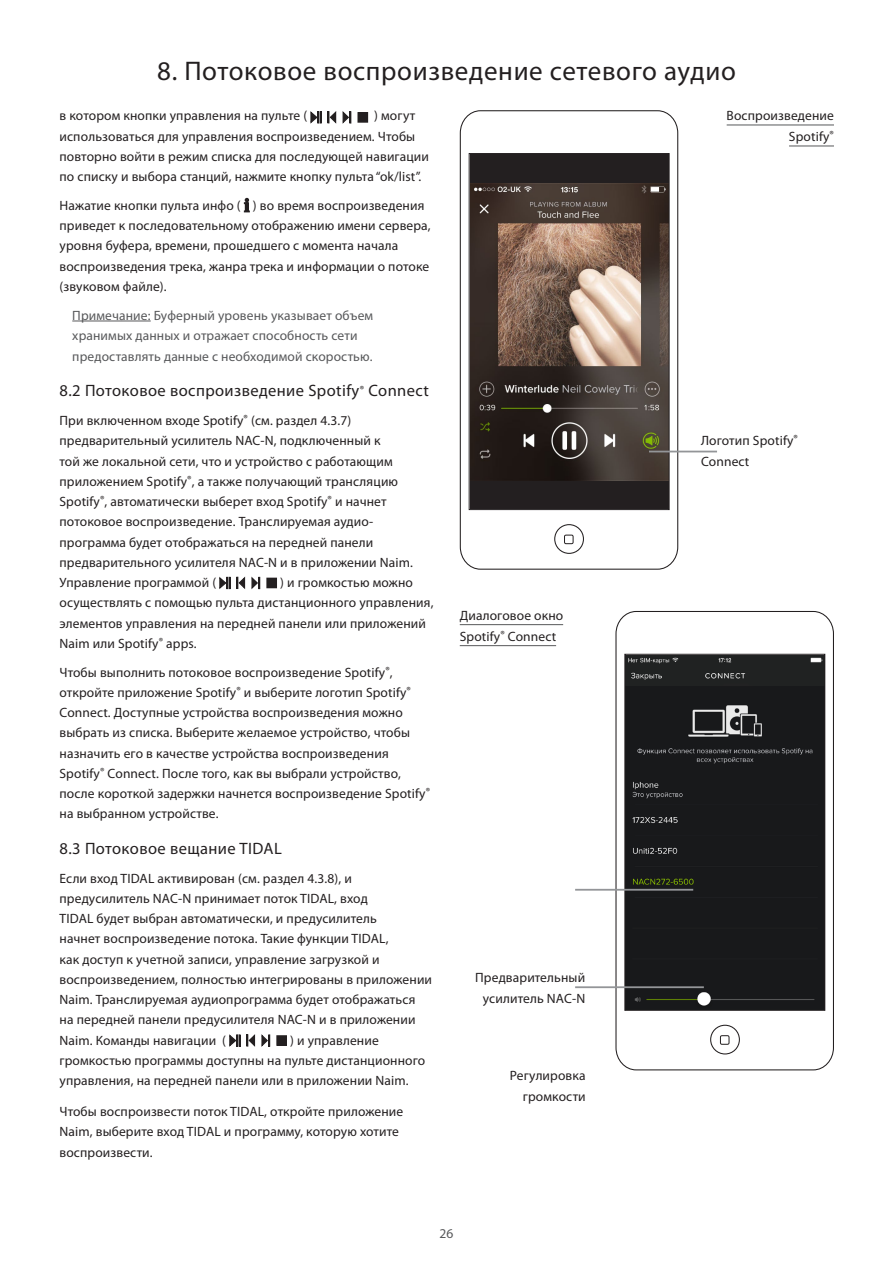
<style>
.page{position:relative;width:893px;height:1263px;background:#fff}
.page>*{position:absolute;margin:0;border:0;box-sizing:border-box;transform-origin:0 0}
.t1{font:27px "Myriad Pro";letter-spacing:.025em;color:#231f20}
.Sub-head{font:16.5px "Myriad Pro";letter-spacing:.025em;color:#231f20}
.Body_Copy{font:13.5px/20.2px "Myriad Pro";letter-spacing:.01em;color:#231f20}
.Note{font:13.5px/20.7px "Myriad Pro";letter-spacing:.01em;color:#57585a}
.Diagram_Head{font:13.5px "Myriad Pro";letter-spacing:.01em;color:#231f20}
</style>
<div class="page">
<svg style="left:615px;top:611px;width:219px;height:460px"></svg>
<div style="left:710px;top:1025px;width:30px;height:29px;border:1px solid #231f20;border-radius:50%"></div>
<svg style="left:459px;top:110px;width:220px;height:460px"></svg>
<div style="left:564px;top:535px;width:9px;height:9px;border:1px solid #231f20;border-radius:2px"></div>
<div style="left:554px;top:524px;width:30px;height:30px;border:1px solid #231f20;border-radius:50%"></div>
<hr style="left:727px;top:125px;width:107px;height:1px;background:#57585a">
<hr style="left:789px;top:146px;width:45px;height:1px;background:#57585a">
<hr style="left:460px;top:624px;width:103px;height:1px;background:#57585a">
<hr style="left:460px;top:645px;width:96px;height:1px;background:#57585a">
<hr style="left:649px;top:451px;width:68px;height:1px;background:#939598">
<hr style="left:575px;top:889px;width:118px;height:2px;background:#939598">
<hr style="left:72px;top:321px;width:79px;height:1px;background:#57585a">
<svg style="left:328px;top:111px;width:23px;height:13px"></svg>
<svg style="left:310px;top:111px;width:12px;height:13px"></svg>
<div style="left:358px;top:113px;width:9px;height:9px;background:#231f20"></div>
<div style="left:357px;top:112px;width:11px;height:11px;border:2px solid #231f20"></div>
<svg style="left:243px;top:197px;width:7px;height:16px"></svg>
<svg style="left:237px;top:576px;width:23px;height:14px"></svg>
<svg style="left:219px;top:576px;width:11px;height:14px"></svg>
<div style="left:267px;top:578px;width:9px;height:9px;background:#231f20"></div>
<div style="left:266px;top:578px;width:11px;height:10px;border:2px solid #231f20"></div>
<svg style="left:246px;top:1034px;width:24px;height:13px"></svg>
<svg style="left:229px;top:1034px;width:11px;height:13px"></svg>
<div style="left:277px;top:1036px;width:9px;height:9px;background:#231f20"></div>
<div style="left:276px;top:1035px;width:11px;height:11px;border:2px solid #231f20"></div>
<hr style="left:575px;top:986px;width:129px;height:2px;background:#939598">
<p class="t1" style="left:157px;top:54px;width:580px">8. Потоковое воспроизведение сетевого аудио</p>
<p class="Diagram_Head" style="left:726px;top:107px;width:109px">Воспроизведение</p>
<p class="Diagram_Head" style="left:789px;top:128px;width:47px">Spotify<sup>®</sup></p>
<p class="Body_Copy" style="left:60px;top:105px;width:371px;text-indent:315px">) могут использоваться для управления воспроизведением. Чтобы повторно войти в режим списка для последующей навигации по списку и выбора станций, нажмите кнопку пульта “ok/list”.</p>
<p class="Body_Copy" style="left:60px;top:195px;width:373px">Нажатие кнопки пульта инфо ( ) во время воспроизведения приведет к последовательному отображению имени сервера, уровня буфера, времени, прошедшего с момента начала воспроизведения трека, жанра трека и информации о потоке (звуковом файле).</p>
<p class="Note" style="left:72px;top:305px;width:302px">Примечание: Буферный уровень указывает объем хранимых данных и отражает способность сети предоставлять данные с необходимой скоростью.</p>
<p class="Sub-head" style="left:60px;top:381px;width:371px">8.2 Потоковое воспроизведение Spotify<sup>®</sup> Connect</p>
<p class="Body_Copy" style="left:60px;top:410px;width:355px">При включенном входе Spotify<sup>®</sup> (см. раздел 4.3.7) предварительный усилитель NAC-N, подключенный к<br>той же локальной сети, что и устройство с работающим приложением Spotify<sup>®</sup>, а также получающий трансляцию Spotify<sup>®</sup>, автоматически выберет вход Spotify<sup>®</sup> и начнет потоковое воспроизведение. Транслируемая аудио&shy;программа будет отображаться на передней панели предварительного усилителя NAC-N и в приложении Naim.<br>Управление программой (</p>
<p class="Body_Copy" style="left:60px;top:105px;width:249px">в котором кнопки управления на пульте (</p>
<p class="Body_Copy" style="left:701px;top:430px;width:98px;line-height:21px">Логотип Spotify<sup>®<br></sup>Connect</p>
<p class="Body_Copy" style="left:60px;top:572px;width:375px;text-indent:221px">) и громкостью можно осуществлять с помощью пульта дистанционного управления, элементов управления на передней панели или приложений Naim или Spotify<sup>®</sup> apps.</p>
<p class="Body_Copy" style="left:60px;top:662px;width:372px">Чтобы выполнить потоковое воспроизведение Spotify<sup>®</sup>, откройте приложение Spotify<sup>®</sup> и выберите логотип Spotify<sup>® </sup>Connect. Доступные устройства воспроизведения можно выбрать из списка. Выберите желаемое устройство, чтобы назначить его в качестве устройства воспроизведения Spotify<sup>®</sup> Connect. После того, как вы выбрали устройство, после короткой задержки начнется воспроизведение Spotify<sup>® </sup>на выбранном устройстве.</p>
<p class="Sub-head" style="left:60px;top:838px;width:224px">8.3 Потоковое вещание TIDAL</p>
<p class="Body_Copy" style="left:60px;top:868px;width:374px">Если вход TIDAL активирован (см. раздел 4.3.8), и предусилитель NAC-N принимает поток TIDAL, вход<br>TIDAL будет выбран автоматически, и предусилитель<br>начнет воспроизведение потока. Такие функции TIDAL,<br>как доступ к учетной записи, управление загрузкой и воспроизведением, полностью интегрированы в приложении Naim. Транслируемая аудиопрограмма будет отображаться на передней панели предусилителя NAC-N и в приложении Naim. Команды навигации (</p>
<p class="Diagram_Head" style="left:460px;top:607px;width:105px">Диалоговое окно</p>
<p class="Diagram_Head" style="left:460px;top:628px;width:98px">Spotify<sup>®</sup> Connect</p>
<p class="Body_Copy" style="left:475px;top:967px;width:112px;line-height:21px;text-align:center">Предварительный усилитель NAC-N</p>
<p class="Body_Copy" style="left:60px;top:1030px;width:367px;text-indent:231px">) и управление громкостью программы доступны на пульте дистанционного управления, на передней панели или в приложении Naim.</p>
<p class="Body_Copy" style="left:60px;top:1101px;width:345px">Чтобы воспроизвести поток TIDAL, откройте приложение<br>Naim, выберите вход TIDAL и программу, которую хотите воспроизвести.</p>
<p class="Body_Copy" style="left:510px;top:1064px;width:77px;line-height:21px;text-align:right">Регулировка громкости</p>
<p class="Note" style="left:439px;top:1223px;width:15px">26</p>
</div>
